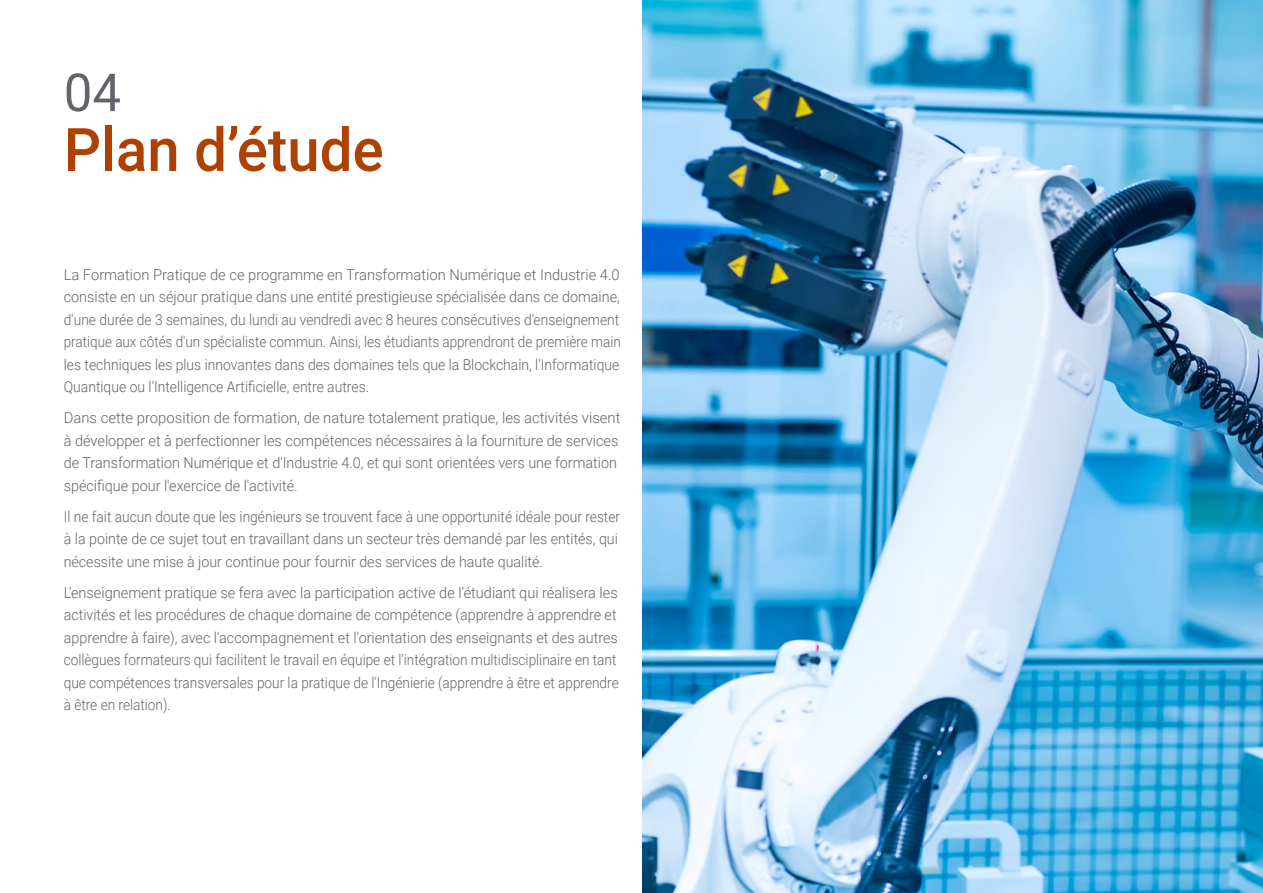
<style>
.page{position:relative;width:1263px;height:893px;background:#fff}
.page>*{position:absolute;margin:0;border:0;box-sizing:border-box;transform-origin:0 0}
.t1{font:500 60px "Roboto";color:#ae4000}
.t2{font:52.5px "Roboto";color:#61646a}
.t3{font:300 15px/22.5px "Roboto";color:#61646a}
.t4{font:300 15px/22.5px "Roboto";color:#61646a;scale:.92 1}
</style>
<div class="page">
<img style="left:642px;top:0;width:621px;height:893px">
<h2 class="t2" style="left:64px;top:56px;width:59px">04</h2>
<h1 class="t1" style="left:64px;top:108px;width:321px">Plan d’étude</h1>
<p class="t3" style="left:64px;top:262px;width:559px;text-align:justify">La Formation Pratique de ce programme en Transformation Numérique et Industrie 4.0 consiste en un séjour pratique dans une entité prestigieuse spécialisée dans ce domaine, d'une durée de 3 semaines, du lundi au vendredi avec 8 heures consécutives d'enseignement pratique aux côtés d'un spécialiste commun. Ainsi, les étudiants apprendront de première main les techniques les plus innovantes dans des domaines tels que la Blockchain, l'Informatique Quantique ou l'Intelligence Artificielle, entre autres.</p>
<p class="t3" style="left:64px;top:406px;width:558px">Dans cette proposition de formation, de nature totalement pratique, les activités visent à développer et à perfectionner les compétences nécessaires à la fourniture de services de Transformation Numérique et d'Industrie 4.0, et qui sont orientées vers une formation spécifique pour l'exercice de l'activité.</p>
<p class="t4" style="left:64px;top:504px;width:606px">Il ne fait aucun doute que les ingénieurs se trouvent face à une opportunité idéale pour rester à la pointe de ce sujet tout en travaillant dans un secteur très demandé par les entités, qui nécessite une mise à jour continue pour fournir des services de haute qualité.</p>
<p class="t3" style="left:64px;top:580px;width:556px">L'enseignement pratique se fera avec la participation active de l'étudiant qui réalisera les activités et les procédures de chaque domaine de compétence (apprendre à apprendre et apprendre à faire), avec l'accompagnement et l'orientation des enseignants et des autres collègues formateurs qui facilitent le travail en équipe et l'intégration multidisciplinaire en tant que compétences transversales pour la pratique de l'Ingénierie (apprendre à être et apprendre à être en relation).</p>
</div>
